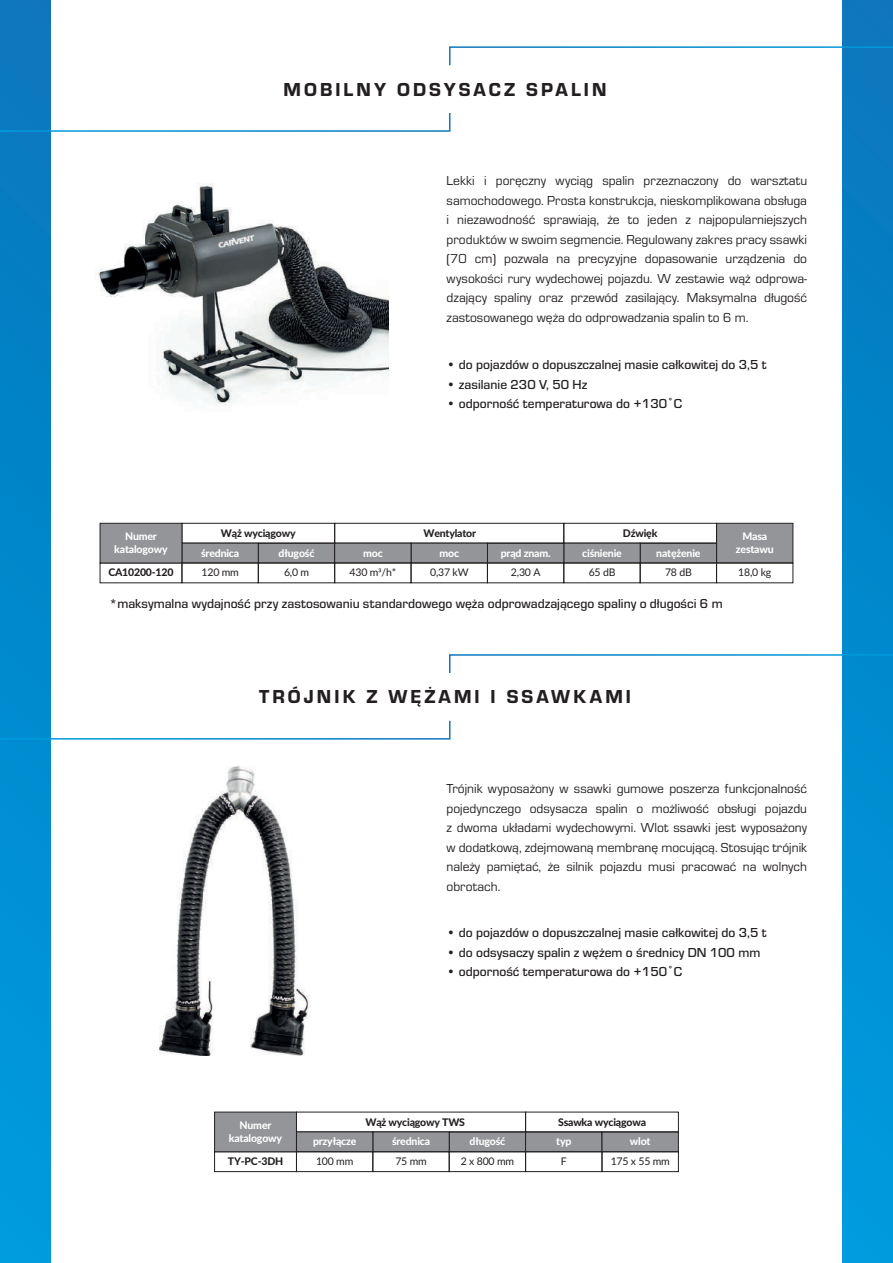
<style>
.page{position:relative;width:893px;height:1263px;background:#fff}
.page>*{position:absolute;margin:0;border:0;box-sizing:border-box;transform-origin:0 0}
.t1{font:19.5px "Eurostile Hea";letter-spacing:.16em;color:#231f20}
.t2{font:13.5px/19.5px "Eurostile";color:#231f20;text-align:justify}
.t3{font:500 13.5px "Eurostile";color:#231f20}
.t4{font:800 10.5px/12.6px "Lato";letter-spacing:-.015em;color:#fff;text-align:center}
.t5{font:800 10.5px "Lato";letter-spacing:-.015em;color:#231f20}
.t6{font:10.5px "Lato";letter-spacing:-.015em;color:#231f20}
.s1{font-size:15px}
</style>
<div class="page">
<div style="left:843px;top:0;width:50px;height:1263px;background:linear-gradient(to bottom,#0876bc,#009cde)"></div>
<div style="left:0;top:0;width:50px;height:1263px;background:linear-gradient(to bottom,#0876bc,#009cde)"></div>
<svg style="left:449px;top:653px;width:444px;height:21px"></svg>
<svg style="left:0;top:719px;width:451px;height:21px"></svg>
<img style="left:97px;top:183px;width:292px;height:224px">
<img style="left:160px;top:767px;width:151px;height:289px">
<div style="left:258px;top:543px;width:77px;height:20px;background:#939598;border:1px solid #231f20"></div>
<div style="left:258px;top:563px;width:77px;height:20px;border:1px solid #231f20"></div>
<div style="left:716px;top:523px;width:77px;height:40px;background:#939598;border:1px solid #231f20"></div>
<div style="left:716px;top:563px;width:77px;height:20px;border:1px solid #231f20"></div>
<div style="left:100px;top:563px;width:82px;height:20px;border:1px solid #231f20"></div>
<div style="left:182px;top:523px;width:153px;height:20px;border:1px solid #231f20"></div>
<div style="left:182px;top:543px;width:76px;height:20px;background:#939598;border:1px solid #231f20"></div>
<div style="left:100px;top:523px;width:82px;height:40px;background:#939598;border:1px solid #231f20"></div>
<div style="left:182px;top:563px;width:76px;height:20px;border:1px solid #231f20"></div>
<div style="left:640px;top:543px;width:77px;height:20px;background:#939598;border:1px solid #231f20"></div>
<div style="left:640px;top:563px;width:77px;height:20px;border:1px solid #231f20"></div>
<div style="left:564px;top:523px;width:153px;height:20px;border:1px solid #231f20"></div>
<div style="left:564px;top:543px;width:76px;height:20px;background:#939598;border:1px solid #231f20"></div>
<div style="left:564px;top:563px;width:76px;height:20px;border:1px solid #231f20"></div>
<div style="left:487px;top:543px;width:77px;height:20px;background:#939598;border:1px solid #231f20"></div>
<div style="left:487px;top:563px;width:77px;height:20px;border:1px solid #231f20"></div>
<div style="left:335px;top:523px;width:229px;height:20px;border:1px solid #231f20"></div>
<div style="left:411px;top:543px;width:77px;height:20px;background:#939598;border:1px solid #231f20"></div>
<div style="left:411px;top:563px;width:77px;height:20px;border:1px solid #231f20"></div>
<div style="left:335px;top:543px;width:76px;height:20px;background:#939598;border:1px solid #231f20"></div>
<div style="left:335px;top:563px;width:76px;height:20px;border:1px solid #231f20"></div>
<div style="left:449px;top:1132px;width:77px;height:20px;background:#939598;border:1px solid #231f20"></div>
<div style="left:449px;top:1151px;width:77px;height:21px;border:1px solid #231f20"></div>
<div style="left:525px;top:1132px;width:77px;height:20px;background:#939598;border:1px solid #231f20"></div>
<div style="left:602px;top:1132px;width:76px;height:20px;background:#939598;border:1px solid #231f20"></div>
<div style="left:525px;top:1151px;width:77px;height:21px;border:1px solid #231f20"></div>
<div style="left:214px;top:1151px;width:83px;height:21px;border:1px solid #231f20"></div>
<div style="left:296px;top:1112px;width:230px;height:20px;border:1px solid #231f20"></div>
<div style="left:525px;top:1112px;width:153px;height:20px;border:1px solid #231f20"></div>
<div style="left:373px;top:1132px;width:76px;height:20px;background:#939598"></div>
<div style="left:214px;top:1112px;width:83px;height:40px;background:#939598;border:1px solid #231f20"></div>
<div style="left:373px;top:1151px;width:76px;height:21px;border:1px solid #231f20"></div>
<div style="left:296px;top:1132px;width:77px;height:20px;background:#939598"></div>
<div style="left:296px;top:1151px;width:77px;height:21px;border:1px solid #231f20"></div>
<div style="left:602px;top:1151px;width:76px;height:21px;border:1px solid #231f20"></div>
<svg style="left:449px;top:46px;width:444px;height:21px"></svg>
<svg style="left:0;top:111px;width:451px;height:21px"></svg>
<h1 class="t1" style="left:283px;top:75px;width:325px">MOBILNY ODSYSACZ SPALIN</h1>
<p class="t2" style="left:447px;top:171px;width:362px">Lekki i poręczny wyciąg spalin przeznaczony do warsztatu samochodowego. Prosta konstrukcja, nieskomplikowana obsługa i niezawodność sprawiają, że to jeden z najpopularniejszych produktów w swoim segmencie. Regulowany zakres pracy ssawki (70 cm) pozwala na precyzyjne dopasowanie urządzenia do wysokości rury wydechowej pojazdu. W zestawie wąż odprowa&shy;dzający spaliny oraz przewód zasilający. Maksymalna długość zastosowanego węża do odprowadzania spalin to 6 m.</p>
<p class="t3" style="left:447px;top:356px;width:322px">• do pojazdów o dopuszczalnej masie całkowitej do 3,5 t</p>
<p class="t3" style="left:447px;top:375px;width:142px">• zasilanie 230 V, 50 Hz</p>
<p class="t3" style="left:447px;top:395px;width:237px">• odporność temperaturowa do +130<span class="s1">˚</span>C</p>
<p class="t4" style="left:114px;top:530px;width:55px">Numer katalogowy</p>
<p class="t5" style="left:108px;top:565px;width:67px">CA10200-120</p>
<p class="t5" style="left:221px;top:525px;width:76px">Wąż wyciągowy</p>
<p class="t4" style="left:201px;top:546px;width:40px">średnica</p>
<p class="t4" style="left:279px;top:546px;width:37px">długość</p>
<p class="t6" style="left:202px;top:565px;width:39px">120 mm</p>
<p class="t6" style="left:284px;top:565px;width:27px">6,0 m</p>
<p class="t5" style="left:423px;top:525px;width:54px">Wentylator</p>
<p class="t4" style="left:439px;top:546px;width:21px">moc</p>
<p class="t4" style="left:501px;top:546px;width:51px">prąd znam.</p>
<p class="t6" style="left:430px;top:565px;width:40px">0,37 kW</p>
<p class="t5" style="left:623px;top:525px;width:36px">Dźwięk</p>
<p class="t4" style="left:736px;top:530px;width:39px">Masa zestawu</p>
<p class="t4" style="left:582px;top:546px;width:41px">ciśnienie</p>
<p class="t4" style="left:656px;top:546px;width:46px">natężenie</p>
<p class="t6" style="left:589px;top:565px;width:28px">65 dB</p>
<p class="t6" style="left:665px;top:565px;width:28px">78 dB</p>
<p class="t4" style="left:363px;top:546px;width:21px">moc</p>
<p class="t6" style="left:350px;top:565px;width:48px">430 m3/h*</p>
<p class="t6" style="left:511px;top:565px;width:31px">2,30 A</p>
<p class="t6" style="left:738px;top:565px;width:35px">18,0 kg</p>
<p class="t3" style="left:109px;top:595px;width:615px">*maksymalna wydajność przy zastosowaniu standardowego węża odprowadzającego spaliny o długości 6 m</p>
<h1 class="t1" style="left:259px;top:683px;width:373px">TRÓJNIK Z WĘŻAMI I SSAWKAMI</h1>
<p class="t2" style="left:447px;top:779px;width:362px">Trójnik wyposażony w ssawki gumowe poszerza funkcjonalność pojedynczego odsysacza spalin o możliwość obsługi pojazdu z dwoma układami wydechowymi. Wlot ssawki jest wyposażony w dodatkową, zdejmowaną membranę mocującą. Stosując trójnik należy pamiętać, że silnik pojazdu musi pracować na wolnych obrotach.</p>
<p class="t3" style="left:447px;top:924px;width:322px">• do pojazdów o dopuszczalnej masie całkowitej do 3,5 t</p>
<p class="t3" style="left:447px;top:943px;width:315px">• do odsysaczy spalin z wężem o średnicy DN 100 mm</p>
<p class="t3" style="left:447px;top:963px;width:237px">• odporność temperaturowa do +150<span class="s1">˚</span>C</p>
<p class="t4" style="left:229px;top:1118px;width:55px">Numer katalogowy</p>
<p class="t5" style="left:228px;top:1153px;width:57px">TY-PC-3DH</p>
<p class="t5" style="left:365px;top:1114px;width:101px">Wąż wyciągowy TWS</p>
<p class="t5" style="left:558px;top:1114px;width:89px">Ssawka wyciągowa</p>
<p class="t4" style="left:392px;top:1135px;width:40px">średnica</p>
<p class="t4" style="left:470px;top:1135px;width:37px">długość</p>
<p class="t4" style="left:556px;top:1135px;width:17px">typ</p>
<p class="t4" style="left:630px;top:1135px;width:22px">wlot</p>
<p class="t4" style="left:313px;top:1135px;width:45px">przyłącze</p>
<p class="t6" style="left:316px;top:1154px;width:39px">100 mm</p>
<p class="t6" style="left:461px;top:1154px;width:55px">2 x 800 mm</p>
<p class="t6" style="left:561px;top:1154px;width:7px">F</p>
<p class="t6" style="left:611px;top:1154px;width:61px">175 x 55 mm</p>
<p class="t6" style="left:395px;top:1154px;width:33px">75 mm</p>
</div>
